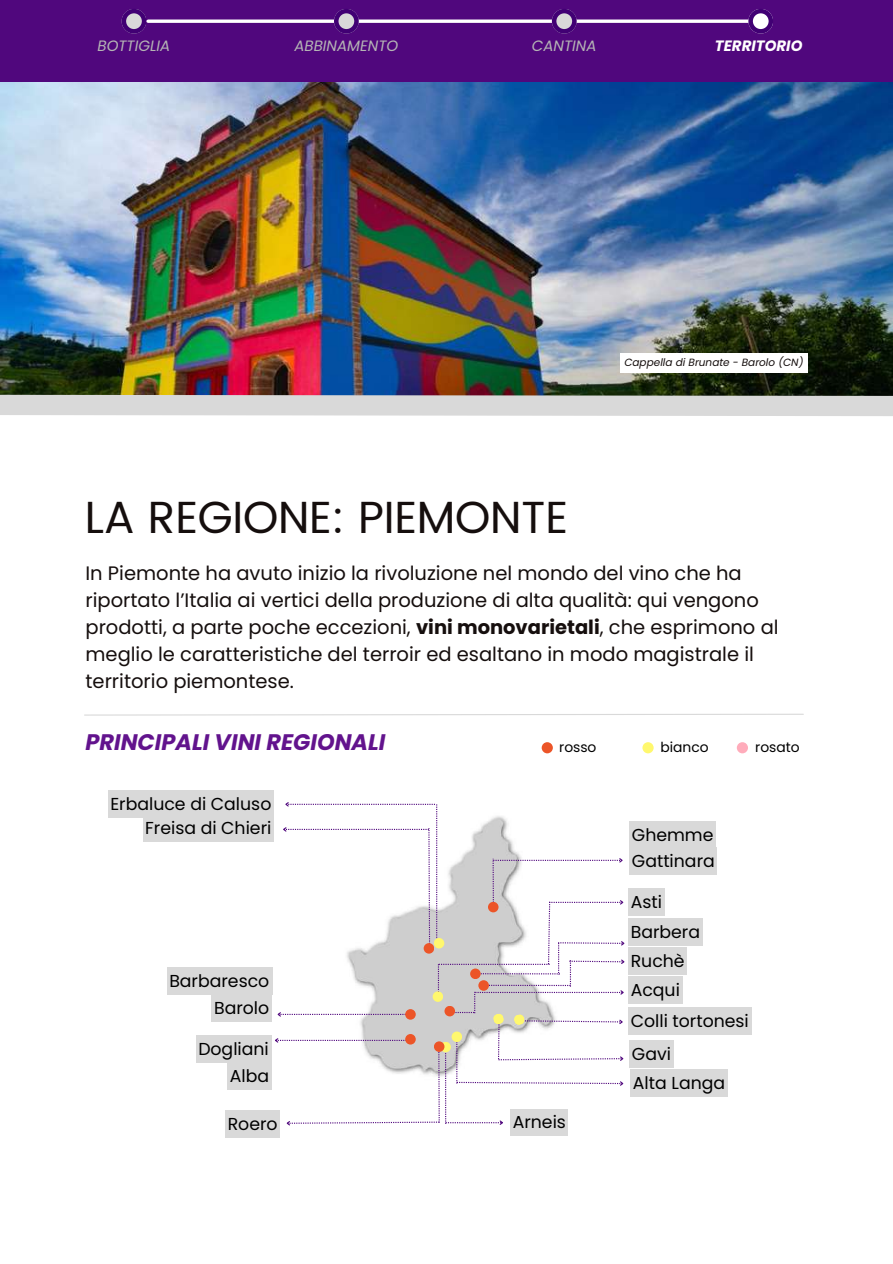
<style>
.page{position:relative;width:893px;height:1264px;background:#fff}
.page>*{position:absolute;margin:0;border:0;box-sizing:border-box;transform-origin:0 0}
.t1{font:45px "Poppins";letter-spacing:-.005em;color:#150e0d}
.t2{font:italic 700 22.5px "Poppins";color:#62138d}
.t3{font:19.5px/27px "Poppins";color:#150e0d}
.t4{font:17.25px/24px "Poppins";color:#000;text-align:right}
.t5{font:italic 15px "Poppins";color:#b5b5b5}
.t6{font:italic 700 15px "Poppins";color:#fff}
.t7{font:13.8px "Poppins";color:#000}
.t8{font:italic 10.5px "Poppins";color:#150e0d}
.s1{font-weight:700}
</style>
<div class="page">
<svg style="left:84px;top:713px;width:720px;height:3px"></svg>
<img style="left:0;top:82px;width:892px;height:302px">
<div style="left:0;top:0;width:892px;height:82px;background:#50077d"></div>
<svg style="left:122px;top:9px;width:24px;height:25px"></svg>
<hr style="left:148px;top:20px;width:610px;height:3px;background:#fff">
<svg style="left:334px;top:9px;width:25px;height:25px"></svg>
<svg style="left:552px;top:9px;width:24px;height:25px"></svg>
<svg style="left:748px;top:9px;width:25px;height:25px"></svg>
<div style="left:629px;top:847px;width:88px;height:27px;background:#d9d9d9"></div>
<div style="left:629px;top:821px;width:86px;height:28px;background:#d9d9d9"></div>
<div style="left:108px;top:790px;width:165px;height:27px;background:#d9d9d9"></div>
<div style="left:142px;top:814px;width:131px;height:27px;background:#d9d9d9"></div>
<div style="left:167px;top:966px;width:105px;height:28px;background:#d9d9d9"></div>
<div style="left:212px;top:994px;width:60px;height:27px;background:#d9d9d9"></div>
<div style="left:196px;top:1035px;width:75px;height:27px;background:#d9d9d9"></div>
<div style="left:227px;top:1062px;width:45px;height:27px;background:#d9d9d9"></div>
<div style="left:628px;top:1007px;width:123px;height:27px;background:#d9d9d9"></div>
<div style="left:629px;top:1040px;width:44px;height:28px;background:#d9d9d9"></div>
<div style="left:630px;top:1068px;width:97px;height:28px;background:#d9d9d9"></div>
<div style="left:628px;top:976px;width:54px;height:28px;background:#d9d9d9"></div>
<div style="left:628px;top:947px;width:59px;height:27px;background:#d9d9d9"></div>
<div style="left:628px;top:917px;width:74px;height:28px;background:#d9d9d9"></div>
<div style="left:628px;top:888px;width:36px;height:27px;background:#d9d9d9"></div>
<div style="left:225px;top:1110px;width:55px;height:27px;background:#d9d9d9"></div>
<div style="left:510px;top:1109px;width:58px;height:26px;background:#d9d9d9"></div>
<svg style="left:273px;top:801px;width:352px;height:325px"></svg>
<div style="left:432px;top:991px;width:11px;height:10px;background:#fff86e;border-radius:50%"></div>
<div style="left:433px;top:937px;width:11px;height:11px;background:#fff86e;border-radius:50%"></div>
<div style="left:488px;top:901px;width:10px;height:11px;background:#ec5528;border-radius:50%"></div>
<div style="left:405px;top:1009px;width:11px;height:10px;background:#ec5528;border-radius:50%"></div>
<div style="left:478px;top:980px;width:11px;height:10px;background:#ec5528;border-radius:50%"></div>
<div style="left:444px;top:1005px;width:11px;height:11px;background:#ec5528;border-radius:50%"></div>
<div style="left:470px;top:968px;width:10px;height:11px;background:#ec5528;border-radius:50%"></div>
<div style="left:405px;top:1034px;width:11px;height:10px;background:#ec5528;border-radius:50%"></div>
<div style="left:423px;top:943px;width:11px;height:10px;background:#ec5528;border-radius:50%"></div>
<div style="left:434px;top:1041px;width:10px;height:10px;background:#ec5528;border-radius:50%"></div>
<div style="left:736px;top:742px;width:12px;height:11px;background:#ffacbb;border-radius:50%"></div>
<div style="left:642px;top:742px;width:11px;height:11px;background:#fff86e;border-radius:50%"></div>
<div style="left:541px;top:742px;width:12px;height:11px;background:#ec5528;border-radius:50%"></div>
<img style="left:0;top:384px;width:892px;height:32px">
<div style="left:620px;top:353px;width:187px;height:19px;background:#fff"></div>
<p class="t5" style="left:97px;top:35px;width:74px">BOTTIGLIA</p>
<p class="t5" style="left:294px;top:35px;width:105px">ABBINAMENTO</p>
<p class="t5" style="left:532px;top:35px;width:66px">CANTINA</p>
<p class="t6" style="left:714px;top:35px;width:89px">TERRITORIO</p>
<h1 class="t1" style="left:85px;top:491px;width:485px">LA REGIONE: PIEMONTE</h1>
<p class="t8" style="left:624px;top:355px;width:180px">Cappella di Brunate - Barolo (CN)</p>
<p class="t3" style="left:85px;top:560px;width:694px">In Piemonte ha avuto inizio la rivoluzione nel mondo del vino che ha riportato l’Italia ai vertici della produzione di alta qualità: qui vengono prodotti, a parte poche eccezioni, <span class="s1">vini monovarietali</span>, che esprimono al meglio le caratteristiche del terroir ed esaltano in modo magistrale il territorio piemontese.</p>
<p class="t2" style="left:85px;top:726px;width:301px">PRINCIPALI VINI REGIONALI</p>
<p class="t7" style="left:559px;top:737px;width:39px">rosso</p>
<p class="t7" style="left:660px;top:737px;width:50px">bianco</p>
<p class="t7" style="left:755px;top:737px;width:46px">rosato</p>
<p class="t4" style="left:110px;top:791px;width:162px">Erbaluce di Caluso<br>Freisa di Chieri</p>
<p class="t4" style="left:169px;top:966px;width:101px;line-height:27.3px">Barbaresco<br>Barolo</p>
<p class="t4" style="left:198px;top:1035px;width:72px;line-height:27.2px">Dogliani<br>Alba</p>
<p class="t4" style="left:228px;top:1111px;width:51px">Roero</p>
<p class="t4" style="left:513px;top:1109px;width:55px">Arneis</p>
<p class="t4" style="left:631px;top:823px;width:83px">Ghemme</p>
<p class="t4" style="left:631px;top:849px;width:84px">Gattinara</p>
<p class="t4" style="left:630px;top:890px;width:33px">Asti</p>
<p class="t4" style="left:630px;top:919px;width:71px">Barbera</p>
<p class="t4" style="left:630px;top:949px;width:55px">Ruchè</p>
<p class="t4" style="left:630px;top:978px;width:51px">Acqui</p>
<p class="t4" style="left:630px;top:1004px;width:120px;line-height:33.5px;text-align:left">Colli tortonesi<br>Gavi</p>
<p class="t4" style="left:633px;top:1070px;width:94px">Alta Langa</p>
</div>
